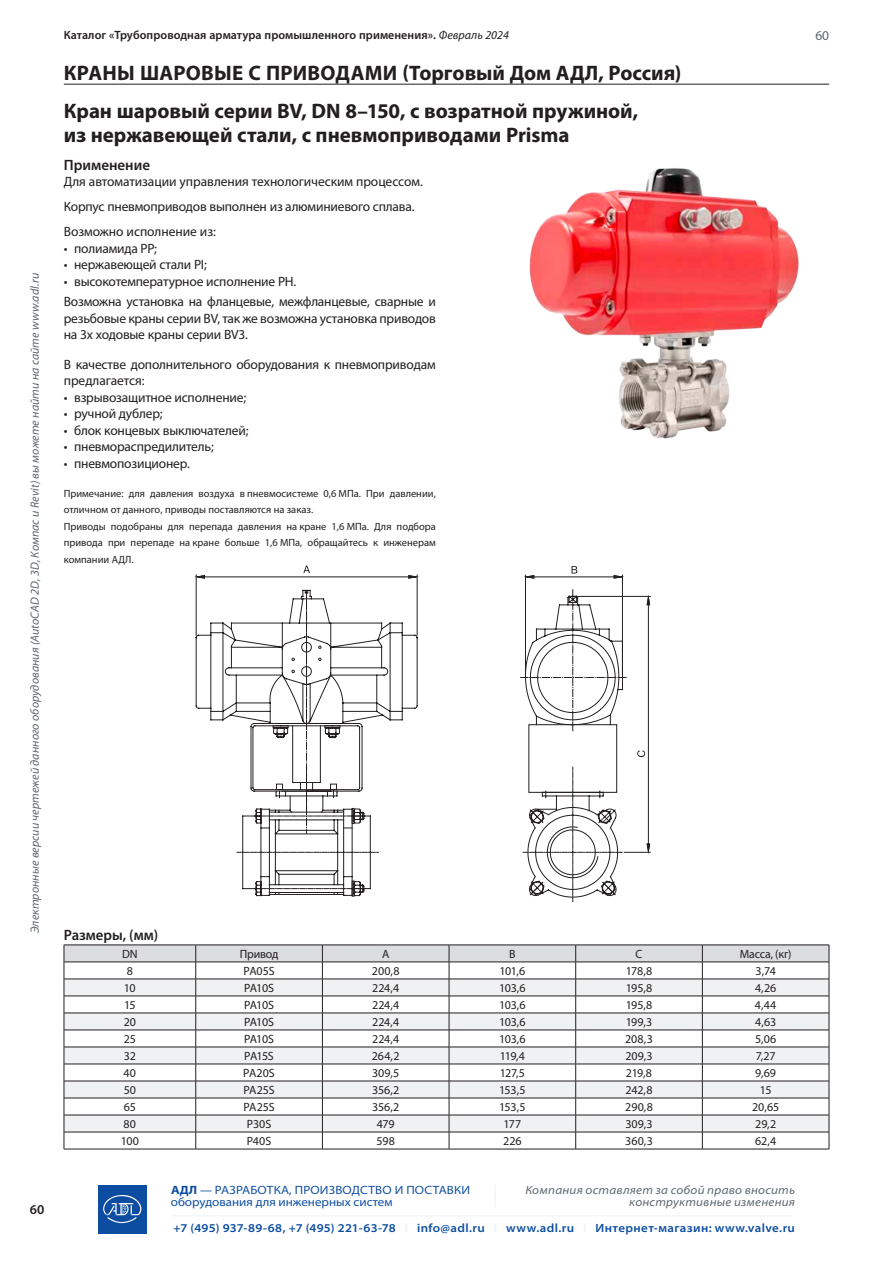
<style>
.page{position:relative;width:893px;height:1263px;background:#fff}
.page>*{position:absolute;margin:0;border:0;box-sizing:border-box;transform-origin:0 0}
.Глава_название_для_с{font:700 21px/24px "Myriad Pro";color:#231f20}
.ГЛАВИЩЕ_для-колонтит{font:700 21px "Myriad Pro";letter-spacing:.005em;color:#231f20}
.заголовки{font:600 15px "Myriad Pro";color:#231f20}
.Текст_основной{font:13.5px/16.5px "Myriad Pro";letter-spacing:-.015em;color:#231f20;text-align:justify}
.t1{font:600 13.5px "Myriad Pro";color:#231f20}
.t2{font:13.5px "Myriad Pro";color:#5a676e}
.таблица_Центр{font:12px "Myriad Pro";letter-spacing:-.015em;color:#231f20}
.t3{font:italic 12px "Myriad Pro";letter-spacing:.005em;color:#5a676e}
.t4{font:600 semi-expanded 12px "Myriad Pro";letter-spacing:.03em;color:#0d4da1}
.t5{font:semi-expanded 12px/12px "Myriad Pro";color:#0d4da1}
.t6{font:600 12px "Myriad Pro";letter-spacing:.005em;color:#231f20}
.t7{font:italic semi-expanded 12px/12px "Myriad Pro";letter-spacing:.02em;color:#5a676e;text-align:right}
.Текст_основной-2{font:10.5px/16.5px "Myriad Pro";color:#231f20;text-align:justify}
.примечание{font:10.5px/16.5px "Myriad Pro";color:#231f20}
.s1{font-weight:400;font-style:italic}
.s2{font-weight:700}
.s3{color:#eef4f7}
</style>
<div class="page">
<hr style="left:171px;top:1216px;width:622px;height:1px;background:#eef4f7">
<div style="left:98px;top:1185px;width:49px;height:48px;background:#0d4da1"></div>
<svg style="left:103px;top:1195px;width:38px;height:28px"></svg>
<svg style="left:495px;top:1185px;width:1px;height:22px"></svg>
<svg style="left:196px;top:574px;width:46px;height:147px"></svg>
<svg style="left:237px;top:592px;width:337px;height:310px"></svg>
<svg style="left:242px;top:566px;width:408px;height:332px"></svg>
<hr style="left:64px;top:1149px;width:132px;height:1px;background:#231f20">
<hr style="left:196px;top:1149px;width:126px;height:1px;background:#231f20">
<hr style="left:322px;top:1149px;width:127px;height:1px;background:#231f20">
<hr style="left:449px;top:1149px;width:127px;height:1px;background:#231f20">
<hr style="left:576px;top:1149px;width:126px;height:1px;background:#231f20">
<svg style="left:64px;top:945px;width:766px;height:204px"></svg>
<hr style="left:702px;top:1149px;width:127px;height:1px;background:#231f20">
<img style="left:529px;top:168px;width:270px;height:271px">
<hr style="left:64px;top:84px;width:765px;height:1px;background:#231f20">
<p class="t3" style="left:27px;top:933px;width:661px;rotate:-90deg">Электронные версии чертежей данного оборудования (AutoCAD 2D, 3D, Компас и Revit) вы можете найти на сайте www.adl.ru</p>
<p class="t1" style="left:30px;top:1201px;width:16px">60</p>
<p class="t6" style="left:64px;top:27px;width:447px">Каталог «Трубопроводная арматура промышленного применения». <span class="s1">Февраль 2024</span></p>
<p class="ГЛАВИЩЕ_для-колонтит" style="left:64px;top:59px;width:619px">КРАНЫ ШАРОВЫЕ С ПРИВОДАМИ (Торговый Дом АДЛ, Россия)</p>
<p class="Глава_название_для_с" style="left:64px;top:98px;width:576px">Кран шаровый серии BV, DN 8–150, с возратной пружиной, из нержавеющей стали, с пневмоприводами Prisma</p>
<p class="заголовки" style="left:64px;top:155px;width:88px">Применение</p>
<p class="Текст_основной" style="left:64px;top:173px;width:361px">Для автоматизации управления технологическим процессом.</p>
<p class="Текст_основной" style="left:64px;top:198px;width:352px">Корпус пневмоприводов выполнен из алюминиевого сплава.</p>
<p class="Текст_основной" style="left:64px;top:223px;width:154px">Возможно исполнение из:</p>
<p class="Текст_основной" style="left:64px;top:240px;width:95px">• полиамида РР;</p>
<p class="Текст_основной" style="left:64px;top:256px;width:145px">• нержавеющей стали PI;</p>
<p class="Текст_основной" style="left:64px;top:273px;width:234px">• высокотемпературное исполнение РН.</p>
<p class="Текст_основной" style="left:64px;top:293px;width:374px">Возможна установка на фланцевые, межфланцевые, сварные и резьбовые краны серии BV, так же возможна установка приводов на 3х ходовые краны серии BV3.</p>
<p class="Текст_основной" style="left:64px;top:356px;width:374px">В качестве дополнительного оборудования к пневмоприводам предлагается:</p>
<p class="Текст_основной" style="left:64px;top:389px;width:184px">• взрывозащитное исполнение;</p>
<p class="Текст_основной" style="left:64px;top:405px;width:100px">• ручной дублер;</p>
<p class="Текст_основной" style="left:64px;top:422px;width:186px">• блок концевых выключателей;</p>
<p class="Текст_основной" style="left:64px;top:438px;width:151px">• пневмораспредилитель;</p>
<p class="Текст_основной" style="left:64px;top:455px;width:128px">• пневмопозиционер.</p>
<p class="примечание" style="left:64px;top:485px;width:374px">Примечание: для давления воздуха в пневмосистеме 0,6 МПа. При давлении, отличном от данного, приводы поставляются на заказ.</p>
<p class="Текст_основной-2" style="left:64px;top:518px;width:374px">Приводы подобраны для перепада давления на кране 1,6 МПа. Для подбора привода при перепаде на кране больше 1,6 МПа, обращайтесь к инженерам компании АДЛ.</p>
<p class="заголовки" style="left:64px;top:926px;width:96px">Размеры, (мм)</p>
<p class="таблица_Центр" style="left:122px;top:946px;width:17px">DN</p>
<p class="таблица_Центр" style="left:240px;top:946px;width:40px">Привод</p>
<p class="таблица_Центр" style="left:382px;top:946px;width:9px">A</p>
<p class="таблица_Центр" style="left:509px;top:946px;width:8px">B</p>
<p class="таблица_Центр" style="left:636px;top:946px;width:8px">C</p>
<p class="таблица_Центр" style="left:740px;top:946px;width:53px">Масса, (кг)</p>
<p class="таблица_Центр" style="left:127px;top:963px;width:8px">8</p>
<p class="таблица_Центр" style="left:244px;top:963px;width:33px">PА05S</p>
<p class="таблица_Центр" style="left:372px;top:963px;width:29px">200,8</p>
<p class="таблица_Центр" style="left:499px;top:963px;width:27px">101,6</p>
<p class="таблица_Центр" style="left:626px;top:963px;width:28px">178,8</p>
<p class="таблица_Центр" style="left:755px;top:963px;width:22px">3,74</p>
<p class="таблица_Центр" style="left:124px;top:980px;width:13px">10</p>
<p class="таблица_Центр" style="left:244px;top:980px;width:32px">PА10S</p>
<p class="таблица_Центр" style="left:372px;top:980px;width:29px">224,4</p>
<p class="таблица_Центр" style="left:499px;top:980px;width:28px">103,6</p>
<p class="таблица_Центр" style="left:626px;top:980px;width:28px">195,8</p>
<p class="таблица_Центр" style="left:755px;top:980px;width:23px">4,26</p>
<p class="таблица_Центр" style="left:124px;top:997px;width:13px">15</p>
<p class="таблица_Центр" style="left:244px;top:997px;width:32px">PА10S</p>
<p class="таблица_Центр" style="left:372px;top:997px;width:29px">224,4</p>
<p class="таблица_Центр" style="left:499px;top:997px;width:28px">103,6</p>
<p class="таблица_Центр" style="left:626px;top:997px;width:28px">195,8</p>
<p class="таблица_Центр" style="left:755px;top:997px;width:23px">4,44</p>
<p class="таблица_Центр" style="left:124px;top:1014px;width:14px">20</p>
<p class="таблица_Центр" style="left:244px;top:1014px;width:32px">PА10S</p>
<p class="таблица_Центр" style="left:372px;top:1014px;width:29px">224,4</p>
<p class="таблица_Центр" style="left:499px;top:1014px;width:28px">103,6</p>
<p class="таблица_Центр" style="left:626px;top:1014px;width:28px">199,3</p>
<p class="таблица_Центр" style="left:755px;top:1014px;width:23px">4,63</p>
<p class="таблица_Центр" style="left:124px;top:1031px;width:14px">25</p>
<p class="таблица_Центр" style="left:244px;top:1031px;width:32px">PА10S</p>
<p class="таблица_Центр" style="left:372px;top:1031px;width:29px">224,4</p>
<p class="таблица_Центр" style="left:499px;top:1031px;width:28px">103,6</p>
<p class="таблица_Центр" style="left:625px;top:1031px;width:29px">208,3</p>
<p class="таблица_Центр" style="left:755px;top:1031px;width:23px">5,06</p>
<p class="таблица_Центр" style="left:124px;top:1048px;width:14px">32</p>
<p class="таблица_Центр" style="left:244px;top:1048px;width:31px">PА15S</p>
<p class="таблица_Центр" style="left:372px;top:1048px;width:29px">264,2</p>
<p class="таблица_Центр" style="left:500px;top:1048px;width:27px">119,4</p>
<p class="таблица_Центр" style="left:625px;top:1048px;width:29px">209,3</p>
<p class="таблица_Центр" style="left:756px;top:1048px;width:21px">7,27</p>
<p class="таблица_Центр" style="left:124px;top:1065px;width:14px">40</p>
<p class="таблица_Центр" style="left:243px;top:1065px;width:33px">PА20S</p>
<p class="таблица_Центр" style="left:372px;top:1065px;width:29px">309,5</p>
<p class="таблица_Центр" style="left:500px;top:1065px;width:27px">127,5</p>
<p class="таблица_Центр" style="left:626px;top:1065px;width:28px">219,8</p>
<p class="таблица_Центр" style="left:755px;top:1065px;width:22px">9,69</p>
<p class="таблица_Центр" style="left:124px;top:1082px;width:14px">50</p>
<p class="таблица_Центр" style="left:243px;top:1082px;width:33px">PА25S</p>
<p class="таблица_Центр" style="left:372px;top:1082px;width:29px">356,2</p>
<p class="таблица_Центр" style="left:499px;top:1082px;width:28px">153,5</p>
<p class="таблица_Центр" style="left:626px;top:1082px;width:28px">242,8</p>
<p class="таблица_Центр" style="left:760px;top:1082px;width:13px">15</p>
<p class="таблица_Центр" style="left:124px;top:1099px;width:14px">65</p>
<p class="таблица_Центр" style="left:243px;top:1099px;width:33px">PА25S</p>
<p class="таблица_Центр" style="left:372px;top:1099px;width:29px">356,2</p>
<p class="таблица_Центр" style="left:499px;top:1099px;width:28px">153,5</p>
<p class="таблица_Центр" style="left:625px;top:1099px;width:29px">290,8</p>
<p class="таблица_Центр" style="left:752px;top:1099px;width:29px">20,65</p>
<p class="таблица_Центр" style="left:124px;top:1116px;width:14px">80</p>
<p class="таблица_Центр" style="left:247px;top:1116px;width:26px">P30S</p>
<p class="таблица_Центр" style="left:377px;top:1116px;width:19px">479</p>
<p class="таблица_Центр" style="left:504px;top:1116px;width:19px">177</p>
<p class="таблица_Центр" style="left:625px;top:1116px;width:29px">309,3</p>
<p class="таблица_Центр" style="left:755px;top:1116px;width:22px">29,2</p>
<p class="таблица_Центр" style="left:121px;top:1133px;width:20px">100</p>
<p class="таблица_Центр" style="left:247px;top:1133px;width:26px">P40S</p>
<p class="таблица_Центр" style="left:377px;top:1133px;width:20px">598</p>
<p class="таблица_Центр" style="left:503px;top:1133px;width:20px">226</p>
<p class="таблица_Центр" style="left:625px;top:1133px;width:29px">360,3</p>
<p class="таблица_Центр" style="left:755px;top:1133px;width:23px">62,4</p>
<p class="t5" style="left:171px;top:1184px;width:301px"><span class="s2">АДЛ</span> — РАЗРАБОТКА, ПРОИЗВОДСТВО И ПОСТАВКИ оборудования для инженерных систем</p>
<p class="t7" style="left:525px;top:1184px;width:271px">Компания оставляет за собой право вносить конструктивные изменения</p>
<p class="t4" style="left:174px;top:1221px;width:623px">+7 (495) 937-89-68, +7 (495) 221-63-78 <span class="s3">l</span> info@adl.ru <span class="s3">l</span> www.adl.ru <span class="s3">l</span> Интернет-магазин: www.valve.ru</p>
<p class="t2" style="left:815px;top:27px;width:15px">60</p>
</div>
